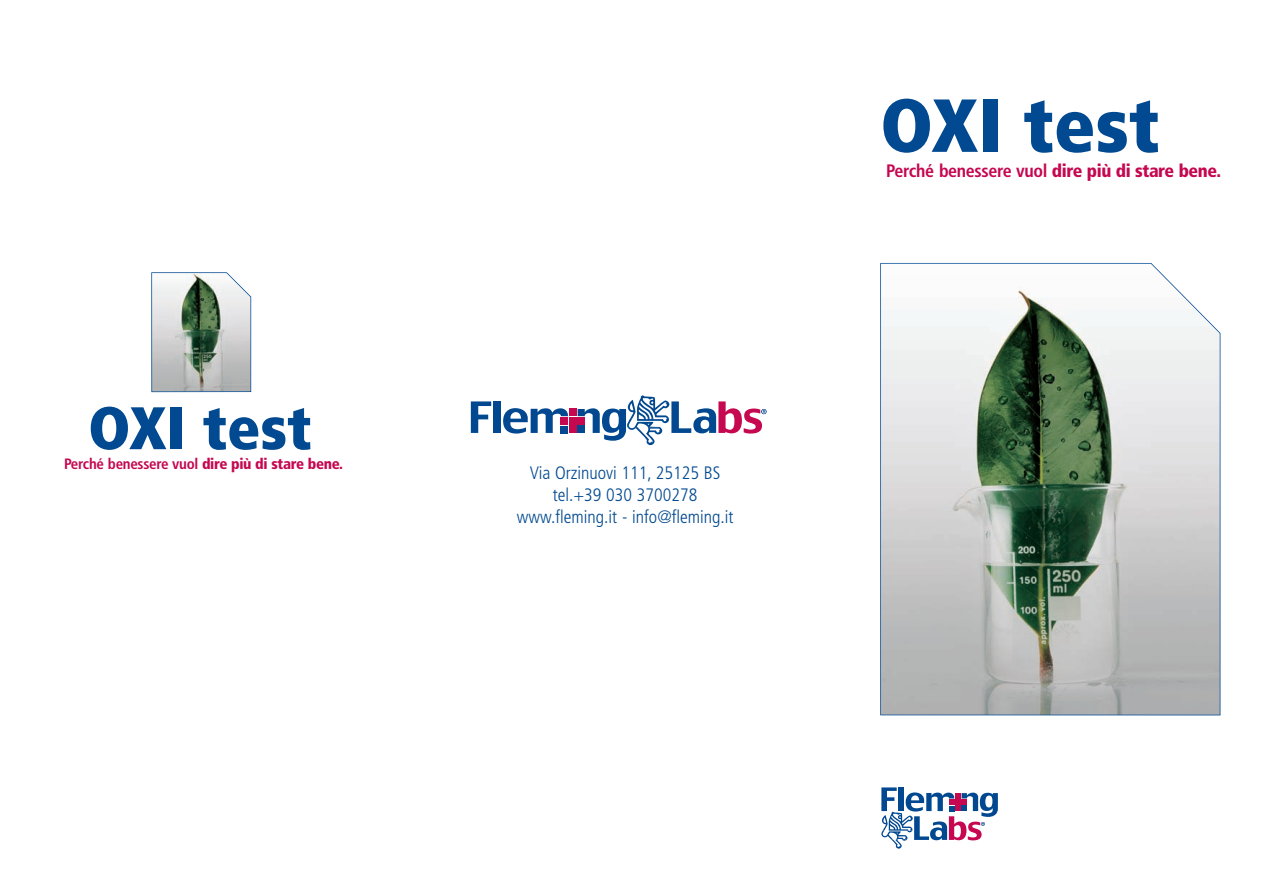
<style>
.page{position:relative;width:1263px;height:893px;background:#fff}
.page>*{position:absolute;margin:0;border:0;box-sizing:border-box;transform-origin:0 0}
.t1{font:900 condensed 75px "Frutiger";color:#014990}
.t2{font:900 condensed 60px "Frutiger";color:#014990}
.t3{font:300 condensed 18px/21.6px "Frutiger";color:#014990;text-align:center}
.t4{font:700 condensed 18px "Frutiger";letter-spacing:-.02em;color:#c50750}
.t5{font:700 condensed 15px "Frutiger";letter-spacing:-.02em;color:#c50750}
.s1{font-weight:900}
</style>
<div class="page">
<svg style="left:881px;top:787px;width:117px;height:62px"></svg>
<svg style="left:880px;top:263px;width:340px;height:452px"></svg>
<svg style="left:471px;top:401px;width:20px;height:32px"></svg>
<div style="left:493px;top:401px;width:7px;height:32px;background:#014890"></div>
<svg style="left:503px;top:408px;width:65px;height:26px"></svg>
<div style="left:561px;top:426px;width:7px;height:7px;background:#014890"></div>
<div style="left:569px;top:426px;width:7px;height:7px;background:#c60850"></div>
<div style="left:569px;top:409px;width:7px;height:7px;background:#c60850"></div>
<div style="left:569px;top:417px;width:7px;height:8px;background:#c60850"></div>
<svg style="left:578px;top:395px;width:188px;height:50px"></svg>
<svg style="left:151px;top:272px;width:100px;height:120px"></svg>
<h2 class="t2" style="left:88px;top:404px;width:225px">OXI test</h2>
<p class="t5" style="left:64px;top:458px;width:281px">Perché benessere vuol <span class="s1">dire più di stare bene.</span></p>
<p class="t3" style="left:517px;top:464px;width:218px">Via Orzinuovi 111, 25125 BS tel.+39 030 3700278 www.fleming.it - info@fleming.it</p>
<h1 class="t1" style="left:880px;top:96px;width:281px">OXI test</h1>
<p class="t4" style="left:886px;top:163px;width:336px">Perché benessere vuol <span class="s1">dire più di stare bene.</span></p>
</div>
